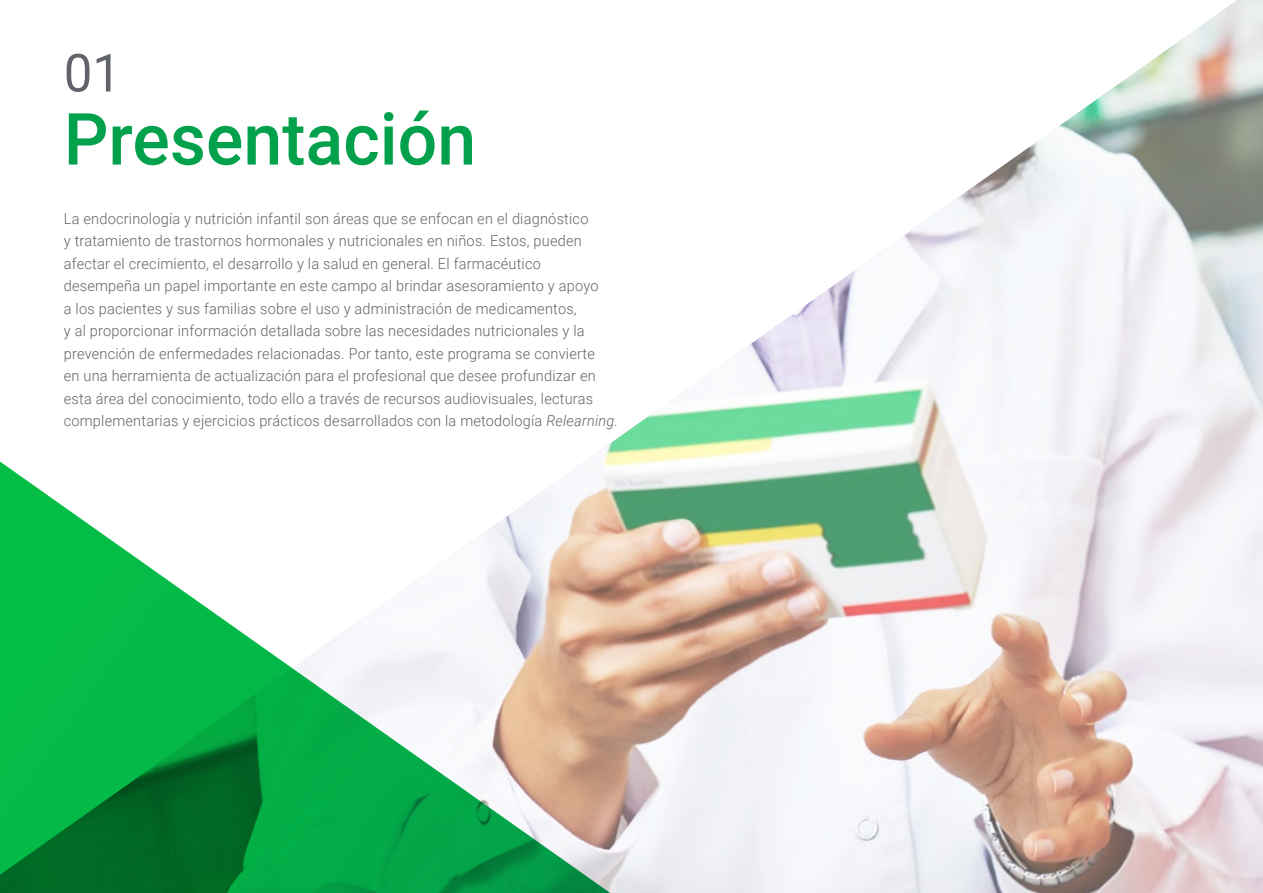
<style>
.page{position:relative;width:1263px;height:893px;background:#fff}
.page>*{position:absolute;margin:0;border:0;box-sizing:border-box;transform-origin:0 0}
.t1{font:500 72px "Roboto";color:#04a14d}
.t2{font:52.5px "Roboto";color:#61646a}
.t3{font:300 15px/22.5px "Roboto";letter-spacing:.015em;color:#61646a}
.s1{font-style:italic}
</style>
<div class="page">
<img style="left:607px;top:0;width:656px;height:893px">
<svg style="left:0;top:446px;width:640px;height:447px"></svg>
<h2 class="t2" style="left:64px;top:36px;width:59px">01</h2>
<h1 class="t1" style="left:64px;top:89px;width:414px">Presentación</h1>
<p class="t3" style="left:64px;top:207px;width:556px">La endocrinología y nutrición infantil son áreas que se enfocan en el diagnóstico<br>y tratamiento de trastornos hormonales y nutricionales en niños. Estos, pueden afectar el crecimiento, el desarrollo y la salud en general. El farmacéutico desempeña un papel importante en este campo al brindar asesoramiento y apoyo<br>a los pacientes y sus familias sobre el uso y administración de medicamentos,<br>y al proporcionar información detallada sobre las necesidades nutricionales y la prevención de enfermedades relacionadas. Por tanto, este programa se convierte<br>en una herramienta de actualización para el profesional que desee profundizar en esta área del conocimiento, todo ello a través de recursos audiovisuales, lecturas complementarias y ejercicios prácticos desarrollados con la metodología <span class="s1">Relearning.</span></p>
</div>
